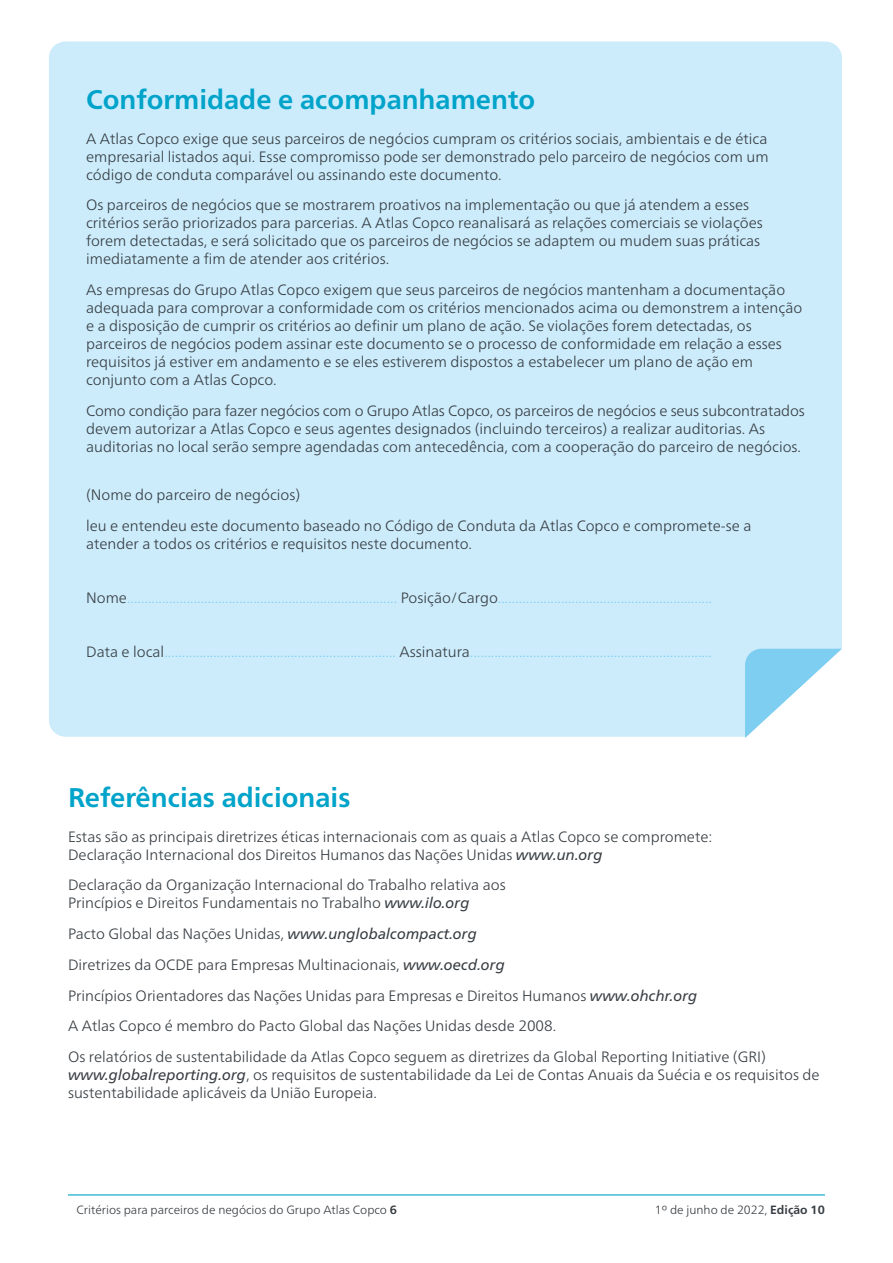
<style>
.page{position:relative;width:893px;height:1263px;background:#fff}
.page>*{position:absolute;margin:0;border:0;box-sizing:border-box;transform-origin:0 0}
.t1{font:700 27px "Neue Frutiger World";color:#00a3c9}
.t2{font:300 15px/18px "Neue Frutiger World";color:#373d42}
.t3{font:300 15px "Neue Frutiger World";color:#7dcef1}
.t4{font:300 12px "Neue Frutiger World";color:#373d42}
.s1{color:#373d42}
.s2{font-weight:400;font-style:italic}
.s3{font-weight:700}
</style>
<div class="page">
<hr style="left:68px;top:1194px;width:757px;height:1px;background:#00a3c9">
<div style="left:49px;top:41px;width:793px;height:696px;background:#ccecfc"></div>
<svg style="left:745px;top:649px;width:97px;height:89px"></svg>
<h1 class="t1" style="left:86px;top:75px;width:451px">Conformidade e acompanhamento</h1>
<p class="t2" style="left:86px;top:129px;width:684px;text-align:justify">A Atlas Copco exige que seus parceiros de negócios cumpram os critérios sociais, ambientais e de ética empresarial listados aqui. Esse compromisso pode ser demonstrado pelo parceiro de negócios com um código de conduta comparável ou assinando este documento.</p>
<p class="t2" style="left:86px;top:196px;width:678px">Os parceiros de negócios que se mostrarem proativos na implementação ou que já atendem a esses critérios serão priorizados para parcerias. A Atlas Copco reanalisará as relações comerciais se violações forem detectadas, e será solicitado que os parceiros de negócios se adaptem ou mudem suas práticas imediatamente a fim de atender aos critérios.</p>
<p class="t2" style="left:86px;top:281px;width:718px">As empresas do Grupo Atlas Copco exigem que seus parceiros de negócios mantenham a documentação adequada para comprovar a conformidade com os critérios mencionados acima ou demonstrem a intenção e a disposição de cumprir os critérios ao definir um plano de ação. Se violações forem detectadas, os parceiros de negócios podem assinar este documento se o processo de conformidade em relação a esses requisitos já estiver em andamento e se eles estiverem dispostos a estabelecer um plano de ação em conjunto com a Atlas Copco.</p>
<p class="t2" style="left:86px;top:402px;width:720px">Como condição para fazer negócios com o Grupo Atlas Copco, os parceiros de negócios e seus subcontratados devem autorizar a Atlas Copco e seus agentes designados (incluindo terceiros) a realizar auditorias. As auditorias no local serão sempre agendadas com antecedência, com a cooperação do parceiro de negócios.</p>
<p class="t2" style="left:86px;top:479px;width:667px;line-height:30.8px">(Nome do parceiro de negócios)<br>leu e entendeu este documento baseado no Código de Conduta da Atlas Copco e compromete-se a</p>
<p class="t2" style="left:86px;top:534px;width:387px">atender a todos os critérios e requisitos neste documento.</p>
<p class="t3" style="left:86px;top:586px;width:627px"><span class="s1">Nome</span>............................................................................. <span class="s1">Posição/Cargo</span>.............................................................</p>
<p class="t3" style="left:86px;top:640px;width:627px"><span class="s1">Data e local</span>.................................................................. <span class="s1">Assinatura</span>.....................................................................</p>
<h1 class="t1" style="left:68px;top:773px;width:284px">Referências adicionais</h1>
<p class="t2" style="left:68px;top:827px;width:646px">Estas são as principais diretrizes éticas internacionais com as quais a Atlas Copco se compromete:<br>Declaração Internacional dos Direitos Humanos das Nações Unidas <span class="s2">www.un.org</span></p>
<p class="t2" style="left:68px;top:876px;width:439px">Declaração da Organização Internacional do Trabalho relativa aos<br>Princípios e Direitos Fundamentais no Trabalho <span class="s2">www.ilo.org</span></p>
<p class="t2" style="left:68px;top:918px;width:699px;line-height:30.8px">Pacto Global das Nações Unidas, <span class="s2">www.unglobalcompact.org<br></span>Diretrizes da OCDE para Empresas Multinacionais, <span class="s2">www.oecd.org<br></span>Princípios Orientadores das Nações Unidas para Empresas e Direitos Humanos <span class="s2">www.ohchr.org<br></span>A Atlas Copco é membro do Pacto Global das Nações Unidas desde 2008.<br>Os relatórios de sustentabilidade da Atlas Copco seguem as diretrizes da Global Reporting Initiative (GRI)</p>
<p class="t2" style="left:68px;top:1066px;width:753px"><span class="s2">www.globalreporting.org</span>, os requisitos de sustentabilidade da Lei de Contas Anuais da Suécia e os requisitos de sustentabilidade aplicáveis da União Europeia.</p>
<p class="t4" style="left:76px;top:1200px;width:322px">Critérios para parceiros de negócios do Grupo Atlas Copco <span class="s3">6</span></p>
<p class="t4" style="left:655px;top:1200px;width:172px">1º de junho de 2022, <span class="s3">Edição 10</span></p>
</div>
